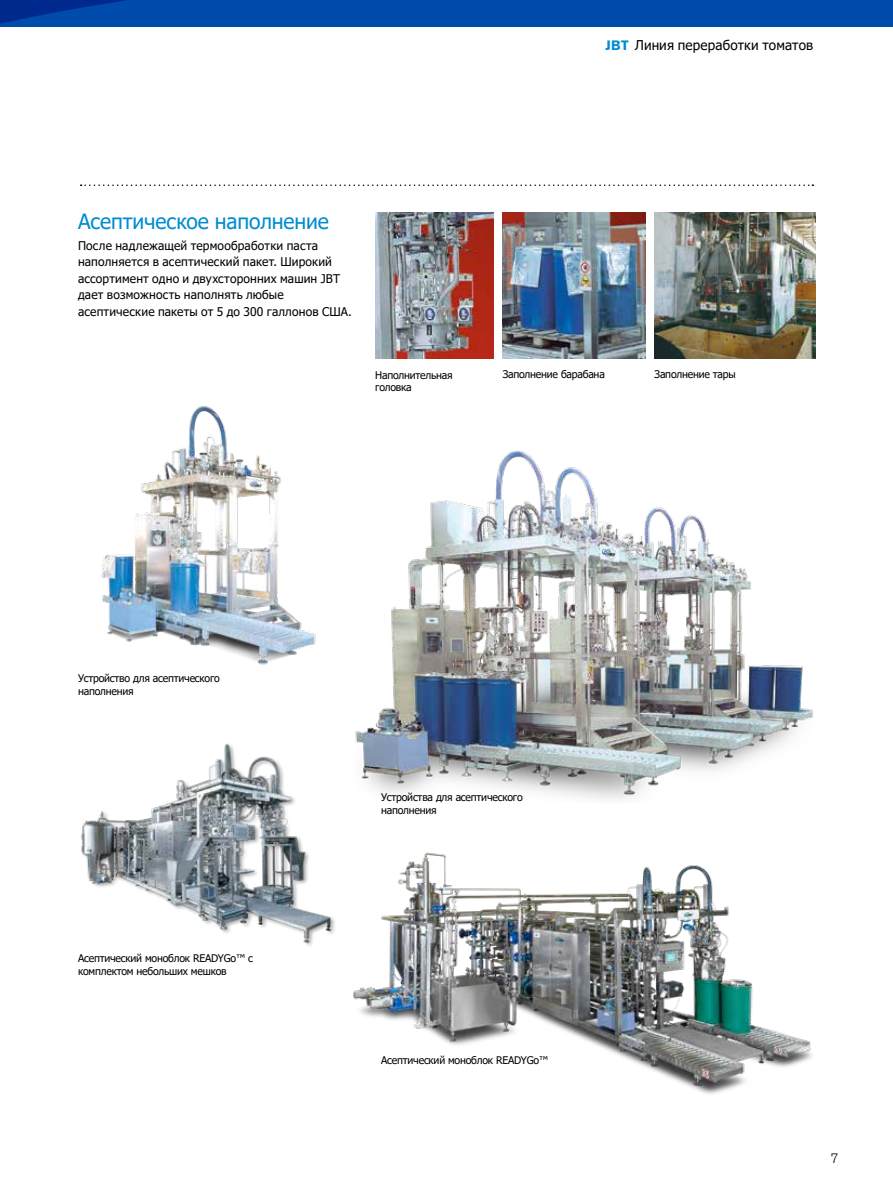
<style>
.page{position:relative;width:893px;height:1191px;background:#fff}
.page>*{position:absolute;margin:0;border:0;box-sizing:border-box;transform-origin:0 0}
.Titolo{font:21px "Tahoma";letter-spacing:-.005em;color:#008cd2}
.t1{font:13.5px "Tahoma";letter-spacing:.01em;color:#000}
.t2{font:300 13.5px "Akzidenz Grotesk Pro";color:#000}
.testo{font:12px/16.5px "Tahoma";letter-spacing:.015em;color:#000}
.didascalia{font:10.5px/12.6px "Tahoma";letter-spacing:-.02em;color:#000}
.s1{font-family:"Akzidenz Grotesk Pro";font-weight:700;color:#008cd2}
</style>
<div class="page">
<div style="left:0;top:0;width:893px;height:27px;background:#004cac"></div>
<svg style="left:81px;top:184px;width:732px;height:2px"></svg>
<img style="left:355px;top:450px;width:458px;height:349px">
<img style="left:101px;top:406px;width:215px;height:259px">
<img style="left:81px;top:743px;width:254px;height:203px">
<img style="left:353px;top:852px;width:459px;height:242px">
<img style="left:655px;top:213px;width:160px;height:146px">
<img style="left:503px;top:213px;width:142px;height:146px">
<img style="left:376px;top:213px;width:118px;height:146px">
<p class="t1" style="left:605px;top:36px;width:209px"><span class="s1">JBT</span> Линия переработки томатов</p>
<p class="Titolo" style="left:78px;top:207px;width:253px">Асептическое наполнение</p>
<p class="testo" style="left:78px;top:237px;width:275px">После надлежащей термообработки паста наполняется в асептический пакет. Широкий ассортимент одно и двухсторонних машин JBT дает возможность наполнять любые асептические пакеты от 5 до 300 галлонов США.</p>
<p class="didascalia" style="left:375px;top:369px;width:79px">Наполнительная</p>
<p class="didascalia" style="left:503px;top:368px;width:104px">Заполнение барабана</p>
<p class="didascalia" style="left:655px;top:368px;width:83px">Заполнение тары</p>
<p class="didascalia" style="left:375px;top:381px;width:38px">головка</p>
<p class="didascalia" style="left:78px;top:672px;width:143px">Устройство для асептического наполнения</p>
<p class="didascalia" style="left:78px;top:952px;width:176px">Асептический моноблок READYGo™ с комплектом небольших мешков</p>
<p class="didascalia" style="left:381px;top:792px;width:143px">Устройства для асептического наполнения</p>
<p class="didascalia" style="left:381px;top:1054px;width:169px">Асептический моноблок READYGo™</p>
<p class="t2" style="left:831px;top:1149px;width:9px">7</p>
</div>
